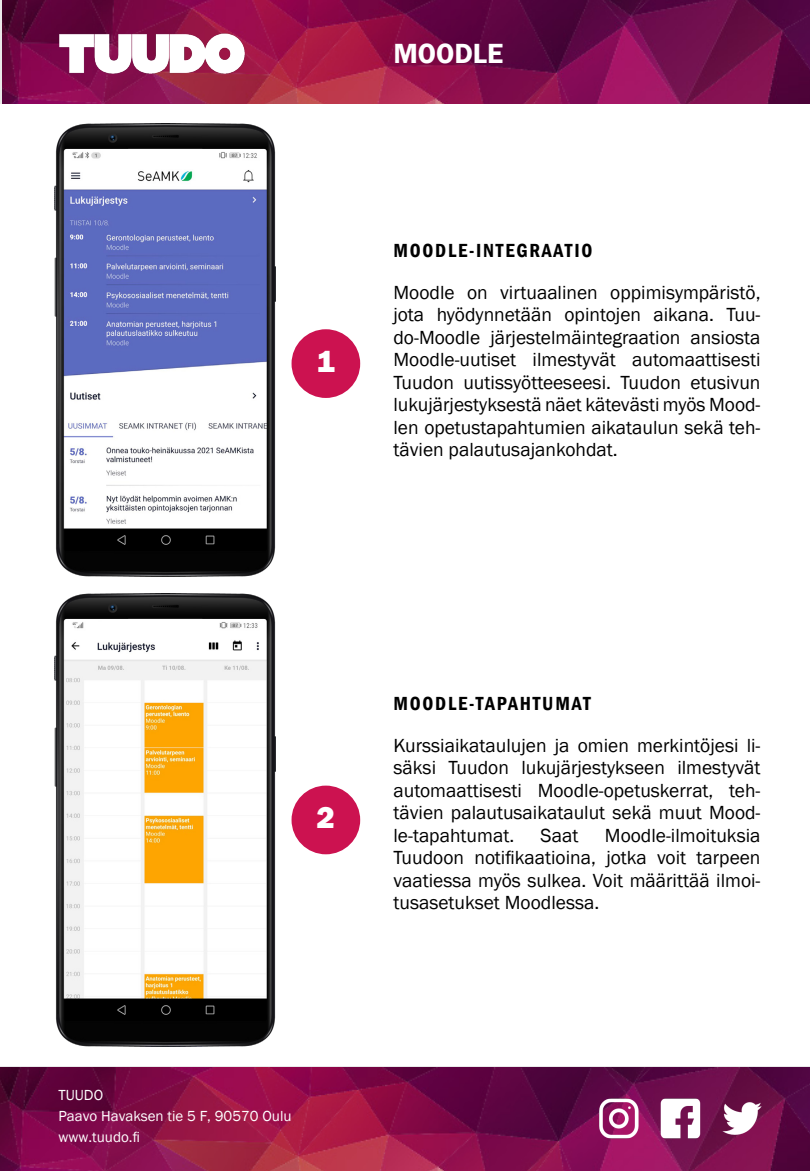
<style>
.page{position:relative;width:810px;height:1171px;background:#fff}
.page>*{position:absolute;margin:0;border:0;box-sizing:border-box;transform-origin:0 0}
.t1{font:800 31.5px "Franklin Gothic";color:#fff}
.t2{font:600 28.5px "Franklin Gothic";color:#fff}
.t3{font:19.5px/22.5px "Franklin Gothic";color:#000;text-align:justify}
.t4{font:600 condensed 19.5px "Franklin Gothic";letter-spacing:.09em;color:#000}
.t5{font:15px "Franklin Gothic";color:#fff}
</style>
<div class="page">
<svg style="left:0;top:1066px;width:810px;height:104px;background:#801148"></svg>
<svg style="left:0;top:0;width:810px;height:104px;background:#7e0f49"></svg>
<img style="left:50px;top:18px;width:204px;height:70px">
<div style="left:292px;top:329px;width:68px;height:69px;background:#cc1250;border-radius:50%"></div>
<div style="left:292px;top:785px;width:68px;height:69px;background:#cc1250;border-radius:50%"></div>
<img style="left:589px;top:1089px;width:181px;height:57px">
<img style="left:55px;top:123px;width:220px;height:453px">
<img style="left:55px;top:593px;width:220px;height:453px">
<p class="t2" style="left:393px;top:36px;width:111px">MOODLE</p>
<p class="t1" style="left:317px;top:341px;width:20px">1</p>
<p class="t4" style="left:393px;top:237px;width:200px">MOODLE-INTEGRAATIO</p>
<p class="t3" style="left:393px;top:281px;width:369px">Moodle on virtuaalinen oppimisympäristö, jota hyödynnetään opintojen aikana. Tuu&shy;do-Moodle järjestelmäintegraation ansiosta Moodle-uutiset ilmestyvät automaattisesti Tuudon uutissyötteeseesi. Tuudon etusivun lukujärjestyksestä näet kätevästi myös Mood&shy;len opetustapahtumien aikataulun sekä teh&shy;tävien palautusajankohdat.</p>
<p class="t1" style="left:317px;top:797px;width:20px">2</p>
<p class="t4" style="left:393px;top:690px;width:199px">MOODLE-TAPAHTUMAT</p>
<p class="t3" style="left:393px;top:734px;width:369px">Kurssiaikataulujen ja omien merkintöjesi li&shy;säksi Tuudon lukujärjestykseen ilmestyvät automaattisesti Moodle-opetuskerrat, teh&shy;tävien palautusaikataulut sekä muut Mood&shy;le-tapahtumat.</p>
<p class="t3" style="left:541px;top:824px;width:39px">Saat</p>
<p class="t3" style="left:393px;top:824px;width:369px;text-indent:211px">Moodle-ilmoituksia Tuudoon notifikaatioina, jotka voit tarpeen vaatiessa myös sulkea. Voit määrittää ilmoi&shy;tusasetukset Moodlessa.</p>
<p class="t5" style="left:59px;top:1085px;width:46px">TUUDO</p>
<p class="t5" style="left:59px;top:1106px;width:235px">Paavo Havaksen tie 5 F, 90570 Oulu</p>
<p class="t5" style="left:59px;top:1127px;width:83px">www.tuudo.fi</p>
</div>
